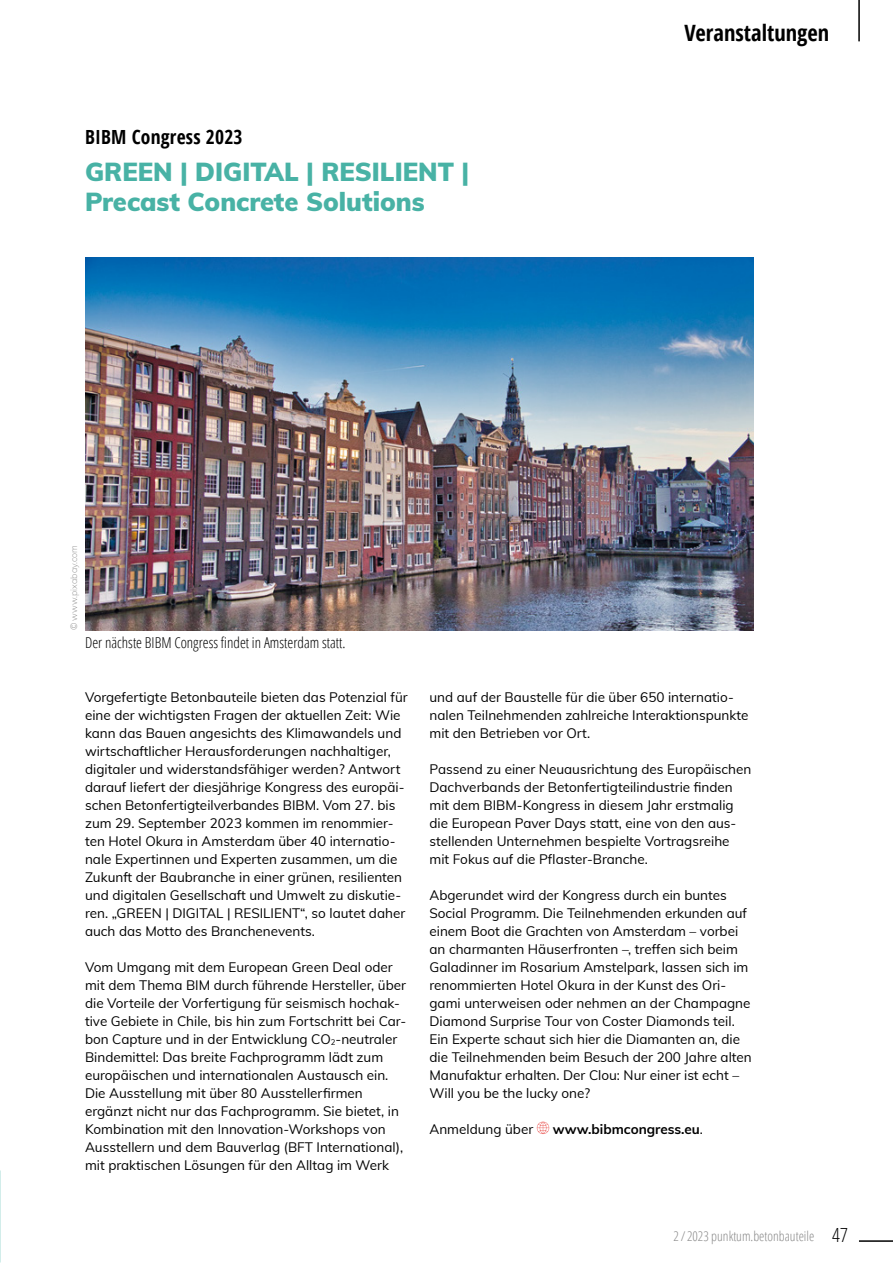
<style>
.page{position:relative;width:893px;height:1263px;background:#fff}
.page>*{position:absolute;margin:0;border:0;box-sizing:border-box;transform-origin:0 0}
.t1{font:900 25.5px/30px "Muli";color:#48b2a5}
.t2{font:700 condensed 22.5px "Open Sans";color:#000}
.t3{font:700 condensed 19.5px "Open Sans";letter-spacing:.01em;color:#000}
.t4{font:300 condensed 15px "Open Sans";color:#000}
.t5{font:13.5px/18px "Muli";color:#000}
.t6{font:300 condensed 13.5px "Open Sans";color:#878787}
.t7{font:700 13.5px "Muli";color:#000}
.t8{font:200 9px "Muli";color:#878787}
.s1{font-weight:400}
.s2{font-size:19.5px;color:#000}
</style>
<div class="page">
<svg style="left:537px;top:1122px;width:12px;height:12px"></svg>
<img style="left:85px;top:257px;width:668px;height:373px">
<hr style="left:859px;top:1240px;width:34px;height:2px;background:#000">
<hr style="left:858px;top:0;width:2px;height:41px;background:#000">
<h3 class="t3" style="left:85px;top:123px;width:159px">BIBM Congress 2023</h3>
<h1 class="t1" style="left:85px;top:156px;width:386px">GREEN | DIGITAL | RESILIENT |<br>Precast Concrete Solutions</h1>
<p class="t8" style="left:68px;top:630px;width:87px;rotate:-90deg">© www.pixabay.com</p>
<p class="t4" style="left:85px;top:632px;width:262px">Der nächste BIBM Congress findet in Amsterdam statt.</p>
<h2 class="t2" style="left:685px;top:17px;width:146px">Veranstaltungen</h2>
<p class="t5" style="left:85px;top:687px;width:324px">Vorgefertigte Betonbauteile bieten das Potenzial für eine der wichtigsten Fragen der aktuellen Zeit: Wie kann das Bauen angesichts des Klimawandels und wirtschaftlicher Herausforderungen nachhaltiger, digitaler und widerstandsfähiger werden? Antwort darauf liefert der diesjährige Kongress des europäi&shy;schen Betonfertigteilverbandes BIBM. Vom 27. bis zum 29. September 2023 kommen im renommier&shy;ten Hotel Okura in Amsterdam über 40 internatio&shy;nale Expertinnen und Experten zusammen, um die Zukunft der Baubranche in einer grünen, resilienten und digitalen Gesellschaft und Umwelt zu diskutie&shy;ren. „GREEN | DIGITAL | RESILIENT“, so lautet daher auch das Motto des Branchenevents.</p>
<p class="t5" style="left:85px;top:957px;width:323px">Vom Umgang mit dem European Green Deal oder mit dem Thema BIM durch führende Hersteller, über die Vorteile der Vorfertigung für seismisch hochak&shy;tive Gebiete in Chile, bis hin zum Fortschritt bei Car&shy;bon Capture und in der Entwicklung CO<sub>2</sub>-neutraler Bindemittel: Das breite Fachprogramm lädt zum europäischen und internationalen Austausch ein.<br>Die Ausstellung mit über 80 Ausstellerfirmen ergänzt nicht nur das Fachprogramm. Sie bietet, in Kombination mit den Innovation-Workshops von Ausstellern und dem Bauverlag (BFT International), mit praktischen Lösungen für den Alltag im Werk</p>
<p class="t5" style="left:429px;top:687px;width:320px">und auf der Baustelle für die über 650 internatio&shy;nalen Teilnehmenden zahlreiche Interaktionspunkte mit den Betrieben vor Ort.</p>
<p class="t5" style="left:429px;top:759px;width:323px">Passend zu einer Neuausrichtung des Europäischen Dachverbands der Betonfertigteilindustrie finden mit dem BIBM-Kongress in diesem Jahr erstmalig die European Paver Days statt, eine von den aus&shy;stellenden Unternehmen bespielte Vortragsreihe mit Fokus auf die Pflaster-Branche.</p>
<p class="t5" style="left:429px;top:885px;width:324px">Abgerundet wird der Kongress durch ein buntes Social Programm. Die Teilnehmenden erkunden auf einem Boot die Grachten von Amsterdam – vorbei an charmanten Häuserfronten –, treffen sich beim Galadinner im Rosarium Amstelpark, lassen sich im renommierten Hotel Okura in der Kunst des Ori&shy;gami unterweisen oder nehmen an der Champagne Diamond Surprise Tour von Coster Diamonds teil.<br>Ein Experte schaut sich hier die Diamanten an, die die Teilnehmenden beim Besuch der 200 Jahre alten Manufaktur erhalten. Der Clou: Nur einer ist echt – Will you be the lucky one?</p>
<p class="t5" style="left:429px;top:1119px;width:105px">Anmeldung über</p>
<p class="t7" style="left:553px;top:1119px;width:152px">www.bibmcongress.eu<span class="s1">.</span></p>
<p class="t6" style="left:673px;top:1227px;width:176px">2 / 2023 punktum.betonbauteile <span class="s2">47</span></p>
</div>
